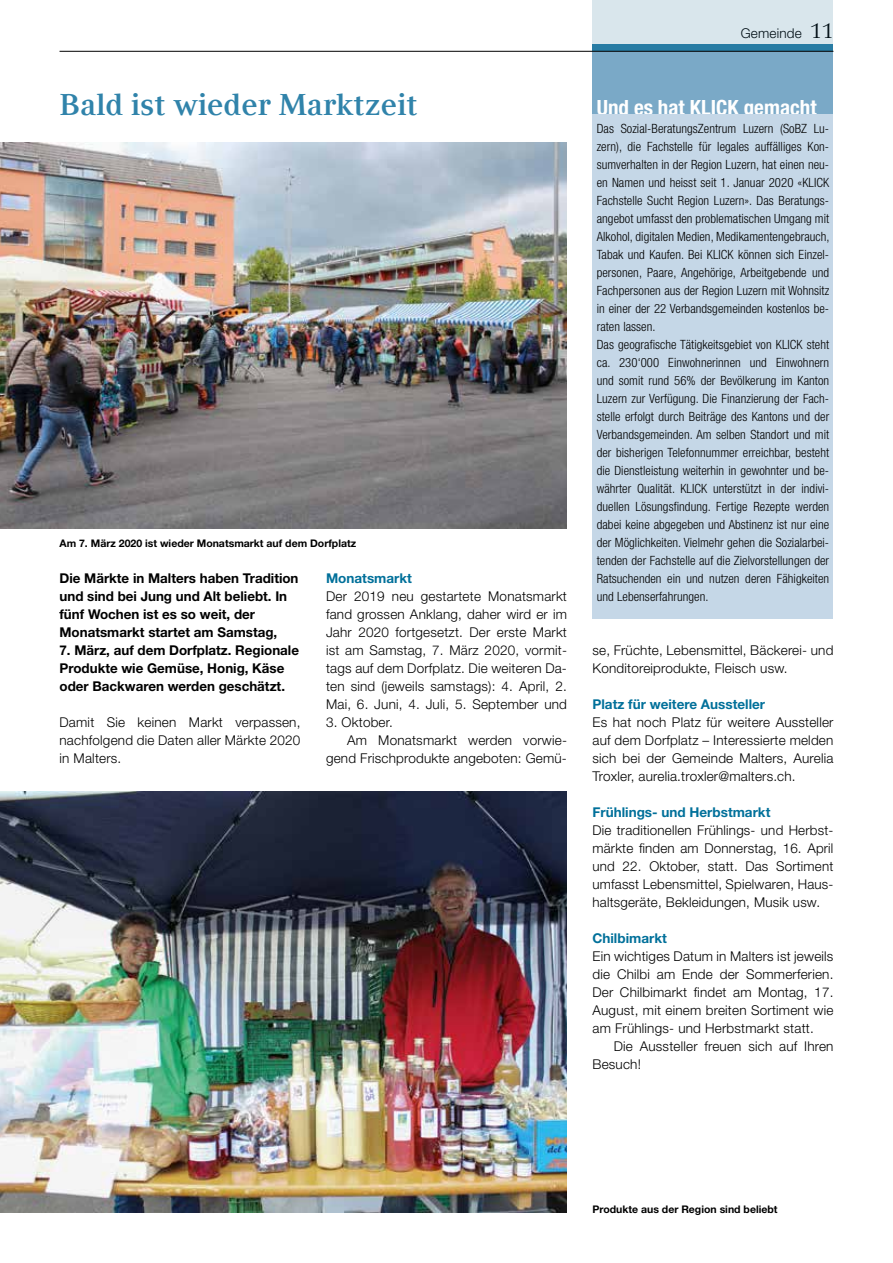
<style>
.page{position:relative;width:893px;height:1263px;background:#fff}
.page>*{position:absolute;margin:0;border:0;box-sizing:border-box;transform-origin:0 0}
.t1{font:700 30px "Compatil Text LT Com";letter-spacing:.005em;color:#3083aa}
.t2{font:700 condensed 21px "Helvetica Neue LT Std";color:#fff}
.t3{font:300 13.5px/18px "Helvetica Neue LT Std";letter-spacing:.015em;color:#000;text-align:justify}
.t4{font:700 13.5px/18px "Helvetica Neue LT Std";color:#000}
.t5{font:700 13.5px "Helvetica Neue LT Std";color:#00709a}
.t6{font:300 condensed 12.75px/18px "Helvetica Neue LT Std";letter-spacing:.005em;color:#000}
.t7{font:700 10.5px "Helvetica Neue LT Std";color:#000}
.s1{font-family:"Compatil Text LT Com";font-weight:400;font-size:21px}
</style>
<div class="page">
<svg style="left:592px;top:0;width:241px;height:51px;background:#c0d6e1"></svg>
<img style="left:0;top:142px;width:567px;height:387px">
<div style="left:592px;top:51px;width:241px;height:64px;background:#7aa9c7"></div>
<div style="left:592px;top:115px;width:241px;height:504px;background:#c5d7e7"></div>
<img style="left:0;top:792px;width:567px;height:420px">
<hr style="left:60px;top:51px;width:773px;height:1px;background:#000">
<h1 class="t1" style="left:60px;top:87px;width:359px">Bald ist wieder Marktzeit</h1>
<p class="t7" style="left:60px;top:536px;width:298px">Am 7. März 2020 ist wieder Monatsmarkt auf dem Dorfplatz</p>
<p class="t4" style="left:60px;top:568px;width:241px">Die Märkte in Malters haben Tradition und sind bei Jung und Alt beliebt. In fünf Wochen ist es so weit, der Monatsmarkt startet am Samstag,</p>
<p class="t4" style="left:60px;top:640px;width:241px">7. März, auf dem Dorfplatz. Regionale<br>Produkte wie Gemüse, Honig, Käse oder Backwaren werden geschätzt.</p>
<p class="t3" style="left:60px;top:712px;width:242px">Damit Sie keinen Markt verpassen, nachfolgend die Daten aller Märkte 2020 in Malters.</p>
<p class="t5" style="left:326px;top:569px;width:87px">Monatsmarkt</p>
<p class="t3" style="left:326px;top:586px;width:242px">Der 2019 neu gestartete Monatsmarkt fand grossen Anklang, daher wird er im Jahr 2020 fortgesetzt. Der erste Markt ist am Samstag, 7. März 2020, vormit&shy;tags auf dem Dorfplatz. Die weiteren Da&shy;ten sind (jeweils samstags): 4. April, 2.<br>Mai, 6. Juni, 4. Juli, 5. September und</p>
<p class="t3" style="left:326px;top:712px;width:68px">3. Oktober.</p>
<p class="t3" style="left:347px;top:730px;width:221px">Am Monatsmarkt werden vorwie-</p>
<p class="t3" style="left:326px;top:748px;width:242px">gend Frischprodukte angeboten: Gemü-</p>
<p class="t3" style="left:741px;top:24px;width:94px">Gemeinde <span class="s1">11</span></p>
<h2 class="t2" style="left:597px;top:94px;width:221px">Und es hat KLICK gemacht</h2>
<p class="t6" style="left:597px;top:119px;width:234px">Das Sozial-BeratungsZentrum Luzern (SoBZ Lu&shy;zern), die Fachstelle für legales auffälliges Kon&shy;sumverhalten in der Region Luzern, hat einen neu&shy;en Namen und heisst seit 1. Januar 2020 «KLICK Fachstelle Sucht Region Luzern». Das Beratungs&shy;angebot umfasst den problematischen Umgang mit Alkohol, digitalen Medien, Medikamentengebrauch, Tabak und Kaufen. Bei KLICK können sich Einzel&shy;personen, Paare, Angehörige, Arbeitgebende und Fachpersonen aus der Region Luzern mit Wohnsitz in einer der 22 Verbandsgemeinden kostenlos be&shy;raten lassen.<br>Das geografische Tätigkeitsgebiet von KLICK steht ca. 230‘000 Einwohnerinnen und Einwohnern und somit rund 56% der Bevölkerung im Kanton Luzern zur Verfügung. Die Finanzierung der Fach&shy;stelle erfolgt durch Beiträge des Kantons und der Verbandsgemeinden. Am selben Standort und mit der bisherigen Telefonnummer erreichbar, besteht die Dienstleistung weiterhin in gewohnter und be&shy;währter Qualität. KLICK unterstützt in der indivi&shy;duellen Lösungsfindung. Fertige Rezepte werden dabei keine abgegeben und Abstinenz ist nur eine der Möglichkeiten. Vielmehr gehen die Sozialarbei&shy;tenden der Fachstelle auf die Zielvorstellungen der Ratsuchenden ein und nutzen deren Fähigkeiten und Lebenserfahrungen.</p>
<p class="t3" style="left:592px;top:640px;width:242px">se, Früchte, Lebensmittel, Bäckerei- und<br>Konditoreiprodukte, Fleisch usw.</p>
<p class="t5" style="left:592px;top:695px;width:174px">Platz für weitere Aussteller</p>
<p class="t3" style="left:592px;top:712px;width:242px">Es hat noch Platz für weitere Aussteller auf dem Dorfplatz – Interessierte melden sich bei der Gemeinde Malters, Aurelia Troxler, aurelia.troxler@malters.ch.</p>
<p class="t5" style="left:592px;top:803px;width:179px">Frühlings- und Herbstmarkt</p>
<p class="t3" style="left:592px;top:820px;width:242px">Die traditionellen Frühlings- und Herbst&shy;märkte finden am Donnerstag, 16. April und 22. Oktober, statt. Das Sortiment umfasst Lebensmittel, Spielwaren, Haus&shy;haltsgeräte, Bekleidungen, Musik usw.</p>
<p class="t5" style="left:592px;top:929px;width:76px">Chilbimarkt</p>
<p class="t3" style="left:592px;top:946px;width:242px">Ein wichtiges Datum in Malters ist jeweils die Chilbi am Ende der Sommerferien.<br>Der Chilbimarkt findet am Montag, 17.<br>August, mit einem breiten Sortiment wie am Frühlings- und Herbstmarkt statt.</p>
<p class="t3" style="left:592px;top:1036px;width:242px;text-indent:21px">Die Aussteller freuen sich auf Ihren<br>Besuch!</p>
<p class="t7" style="left:592px;top:1202px;width:187px">Produkte aus der Region sind beliebt</p>
</div>
